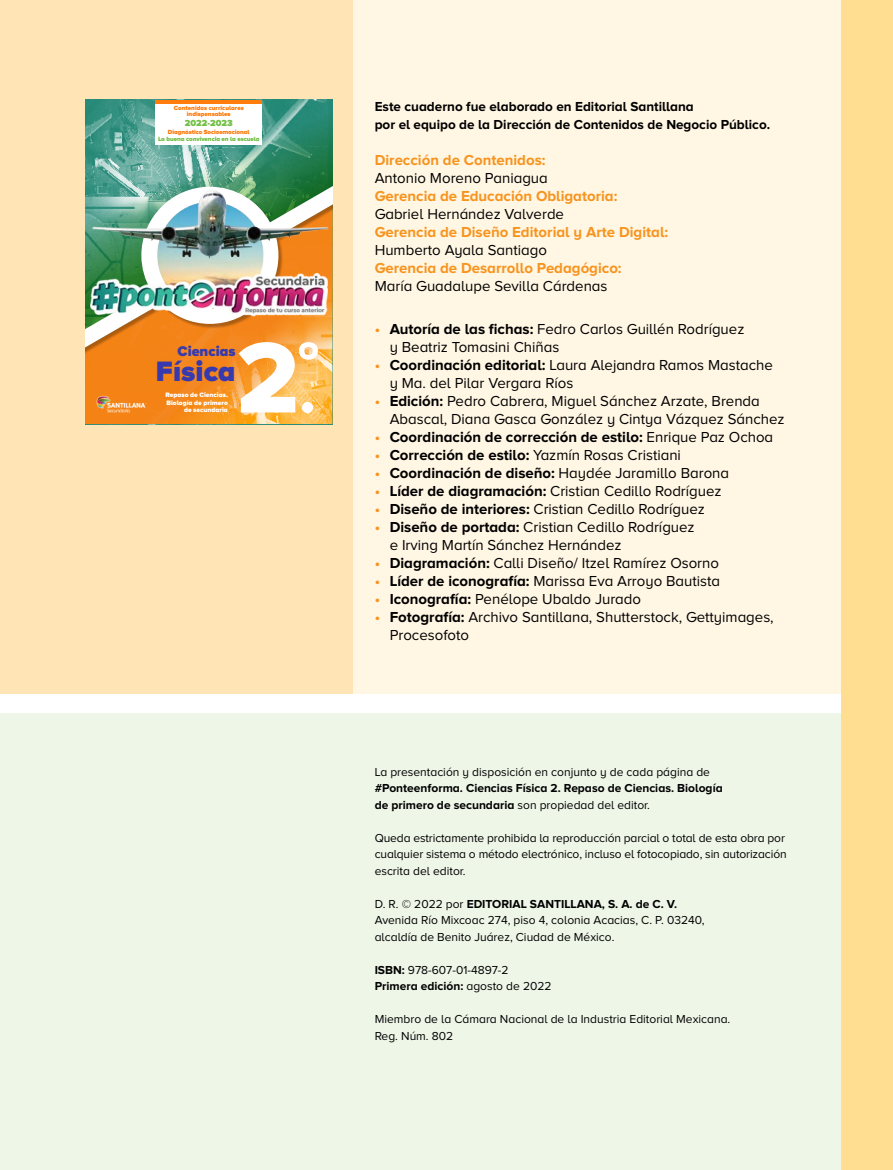
<style>
.page{position:relative;width:893px;height:1170px;background:#fff}
.page>*{position:absolute;margin:0;border:0;box-sizing:border-box;transform-origin:0 0}
.t1{font:103.95px "Proxima Nova A Extrabld";color:#fff}
.t2{font:900 29.1px "Proxima Nova A";color:#373aae}
.t3{font:15px/18px "Proxima Nova A";color:#000}
.t4{font:700 15px "Proxima Nova A";color:#f7941e}
.t5{font:700 15px "Proxima Nova A";color:#000}
.t6{font:900 14.55px "Proxima Nova A";color:#373aae}
.t7{font:700 13.5px/18px "Proxima Nova A";color:#000}
.t8{font:12px/16.5px "Proxima Nova A";color:#000}
.t9{font:700 12px/16.5px "Proxima Nova A";color:#000}
.t10{font:900 9.15px "Proxima Nova A";color:#72bf44}
.t11{font:900 6.6px/7.5px "Proxima Nova A";color:#fff;text-align:right}
.t12{font:900 6.3px/6.3px "Proxima Nova A";color:#ff7c0d;text-align:center}
.t13{font:900 6.3px "Proxima Nova A";letter-spacing:-.01em;color:#72bf44}
.s1{font-weight:700;color:#f7941e}
.s2{font-weight:700}
.s3{color:#f7941e}
.s4{font-weight:400}
.s5{font-size:59.55px}
</style>
<div class="page">
<div style="left:0;top:0;width:893px;height:1169px;background:#fff6e4"></div>
<div style="left:0;top:0;width:352px;height:1169px;background:#ffe4b5"></div>
<div style="left:0;top:712px;width:893px;height:457px;background:#eef6e8"></div>
<div style="left:0;top:694px;width:893px;height:18px;background:#fff"></div>
<div style="left:842px;top:0;width:51px;height:1169px;background:#ffdd91"></div>
<svg style="left:85px;top:362px;width:247px;height:62px;background:#f79c32"></svg>
<svg style="left:85px;top:100px;width:247px;height:82px;background:#4e9d88"></svg>
<img style="left:97px;top:396px;width:51px;height:16px">
<div style="left:85px;top:183px;width:247px;height:179px;background:#000;opacity:.3"></div>
<svg style="left:85px;top:182px;width:247px;height:175px;background:#dd963f"></svg>
<img style="left:89px;top:185px;width:240px;height:125px">
<img style="left:91px;top:273px;width:236px;height:44px">
<div style="left:156px;top:100px;width:106px;height:45px;background:#fff"></div>
<hr style="left:156px;top:100px;width:106px;height:3px;background:#ff7c0d">
<p class="t12" style="left:174px;top:104px;width:72px">Contenidos curriculares indispensables</p>
<p class="t7" style="left:375px;top:97px;width:397px">Este cuaderno fue elaborado en Editorial Santillana<br>por el equipo de la Dirección de Contenidos de Negocio Público.</p>
<p class="t4" style="left:375px;top:151px;width:172px">Dirección de Contenidos:</p>
<p class="t3" style="left:375px;top:168px;width:175px">Antonio Moreno Paniagua</p>
<p class="t4" style="left:375px;top:187px;width:244px">Gerencia de Educación Obligatoria:</p>
<p class="t3" style="left:375px;top:204px;width:191px">Gabriel Hernández Valverde</p>
<p class="t4" style="left:375px;top:223px;width:295px">Gerencia de Diseño Editorial y Arte Digital:</p>
<p class="t3" style="left:375px;top:240px;width:174px">Humberto Ayala Santiago</p>
<p class="t4" style="left:375px;top:259px;width:248px">Gerencia de Desarrollo Pedagógico:</p>
<p class="t3" style="left:375px;top:276px;width:234px">María Guadalupe Sevilla Cárdenas</p>
<p class="t3" style="left:390px;top:320px;width:356px;text-indent:-15px"><span class="s1">•</span> <span class="s2">Autoría de las fichas:</span> Fedro Carlos Guillén Rodríguez y Beatriz Tomasini Chiñas</p>
<p class="t3" style="left:390px;top:356px;width:385px;text-indent:-15px"><span class="s1">•</span> <span class="s2">Coordinación editorial:</span> Laura Alejandra Ramos Mastache y Ma. del Pilar Vergara Ríos</p>
<p class="t3" style="left:390px;top:392px;width:396px;text-indent:-15px"><span class="s1">•</span> <span class="s2">Edición:</span> Pedro Cabrera, Miguel Sánchez Arzate, Brenda<br>Abascal, Diana Gasca González y Cintya Vázquez Sánchez</p>
<p class="t5" style="left:375px;top:428px;width:400px"><span class="s3">•</span> Coordinación de corrección de estilo: <span class="s4">Enrique Paz Ochoa</span></p>
<p class="t3" style="left:375px;top:446px;width:308px"><span class="s1">•</span> <span class="s2">Corrección de estilo:</span> Yazmín Rosas Cristiani</p>
<p class="t5" style="left:375px;top:464px;width:356px"><span class="s3">•</span> Coordinación de diseño: <span class="s4">Haydée Jaramillo Barona</span></p>
<p class="t3" style="left:375px;top:482px;width:348px"><span class="s1">•</span> <span class="s2">Líder de diagramación:</span> Cristian Cedillo Rodríguez</p>
<p class="t3" style="left:375px;top:500px;width:332px"><span class="s1">•</span> <span class="s2">Diseño de interiores:</span> Cristian Cedillo Rodríguez</p>
<p class="t3" style="left:390px;top:518px;width:306px;text-indent:-15px"><span class="s1">•</span> <span class="s2">Diseño de portada:</span> Cristian Cedillo Rodríguez e Irving Martín Sánchez Hernández</p>
<p class="t3" style="left:375px;top:554px;width:346px"><span class="s1">•</span> <span class="s2">Diagramación:</span> Calli Diseño/ Itzel Ramírez Osorno</p>
<p class="t3" style="left:375px;top:572px;width:347px"><span class="s1">•</span> <span class="s2">Líder de iconografía:</span> Marissa Eva Arroyo Bautista</p>
<p class="t3" style="left:375px;top:590px;width:268px"><span class="s1">•</span> <span class="s2">Iconografía:</span> Penélope Ubaldo Jurado</p>
<p class="t3" style="left:390px;top:608px;width:386px;text-indent:-15px"><span class="s1">•</span> <span class="s2">Fotografía:</span> Archivo Santillana, Shutterstock, Gettyimages,<br>Procesofoto</p>
<p class="t10" style="left:185px;top:117px;width:49px">2022-2023</p>
<p class="t12" style="left:168px;top:128px;width:83px">Diagnóstico Socioemocional</p>
<p class="t13" style="left:158px;top:135px;width:103px">La buena convivencia en la escuela</p>
<h1 class="t1" style="left:236px;top:318px;width:84px">2<span class="s5">.</span><sup>°</sup></h1>
<p class="t6" style="left:178px;top:342px;width:60px">Ciencias</p>
<h2 class="t2" style="left:156px;top:354px;width:81px">Física</h2>
<p class="t11" style="left:166px;top:391px;width:64px">Repaso de Ciencias.<br>Biología de primero de secundaria</p>
<p class="t8" style="left:375px;top:763px;width:337px">La presentación y disposición en conjunto y de cada página de</p>
<p class="t9" style="left:375px;top:779px;width:350px">#Ponteenforma. Ciencias Física 2. Repaso de Ciencias. Biología de primero de secundaria <span class="s4">son propiedad del editor.</span></p>
<p class="t8" style="left:375px;top:829px;width:413px">Queda estrictamente prohibida la reproducción parcial o total de esta obra por cualquier sistema o método electrónico, incluso el fotocopiado, sin autorización escrita del editor.</p>
<p class="t8" style="left:375px;top:895px;width:331px">D. R. © 2022 por <span class="s2">EDITORIAL SANTILLANA, S. A. de C. V.<br></span>Avenida Río Mixcoac 274, piso 4, colonia Acacias, C. P. 03240, alcaldía de Benito Juárez, Ciudad de México.</p>
<p class="t8" style="left:375px;top:961px;width:178px"><span class="s2">ISBN:</span> 978-607-01-4897-2<br><span class="s2">Primera edición:</span> agosto de 2022</p>
<p class="t8" style="left:375px;top:1010px;width:357px">Miembro de la Cámara Nacional de la Industria Editorial Mexicana.<br>Reg. Núm. 802</p>
</div>
